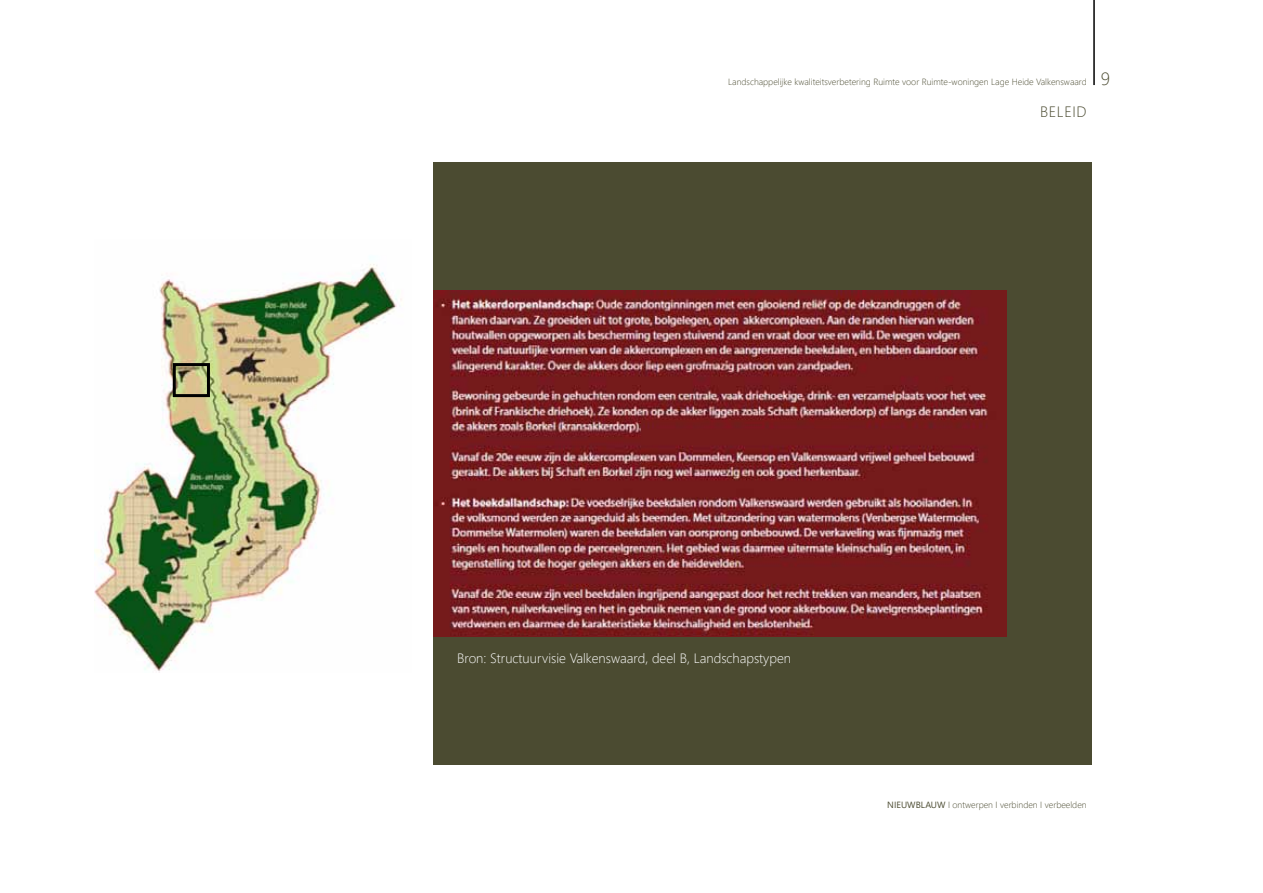
<style>
.page{position:relative;width:1263px;height:893px;background:#fff}
.page>*{position:absolute;margin:0;border:0;box-sizing:border-box;transform-origin:0 0}
.t1{font:300 15px "Segoe UI";letter-spacing:.035em;color:#4b4b31}
.t2{font:300 13.5px "Segoe UI";color:#fff}
.t3{font:300 9px "Segoe UI";color:#4b4b31}
.s1{font-size:18px}
.s2{font-weight:400}
</style>
<div class="page">
<hr style="left:1093px;top:0;width:2px;height:85px;background:#000">
<div style="left:434px;top:162px;width:658px;height:603px;background:#4b4b31"></div>
<img style="left:94px;top:264px;width:308px;height:409px">
<img style="left:434px;top:291px;width:572px;height:345px">
<div style="left:173px;top:363px;width:37px;height:34px;border:3px solid #000"></div>
<p class="t3" style="left:728px;top:73px;width:383px">Landschappelijke kwaliteitsverbetering Ruimte voor Ruimte-woningen Lage Heide Valkenswaard <span class="s1">9</span></p>
<h1 class="t1" style="left:1040px;top:98px;width:48px">BELEID</h1>
<h2 class="t2" style="left:457px;top:645px;width:335px">Bron: Structuurvisie Valkenswaard, deel B, Landschapstypen</h2>
<p class="t3" style="left:887px;top:796px;width:201px"><span class="s2">NIEUWBLAUW</span> I ontwerpen I verbinden I verbeelden</p>
</div>
